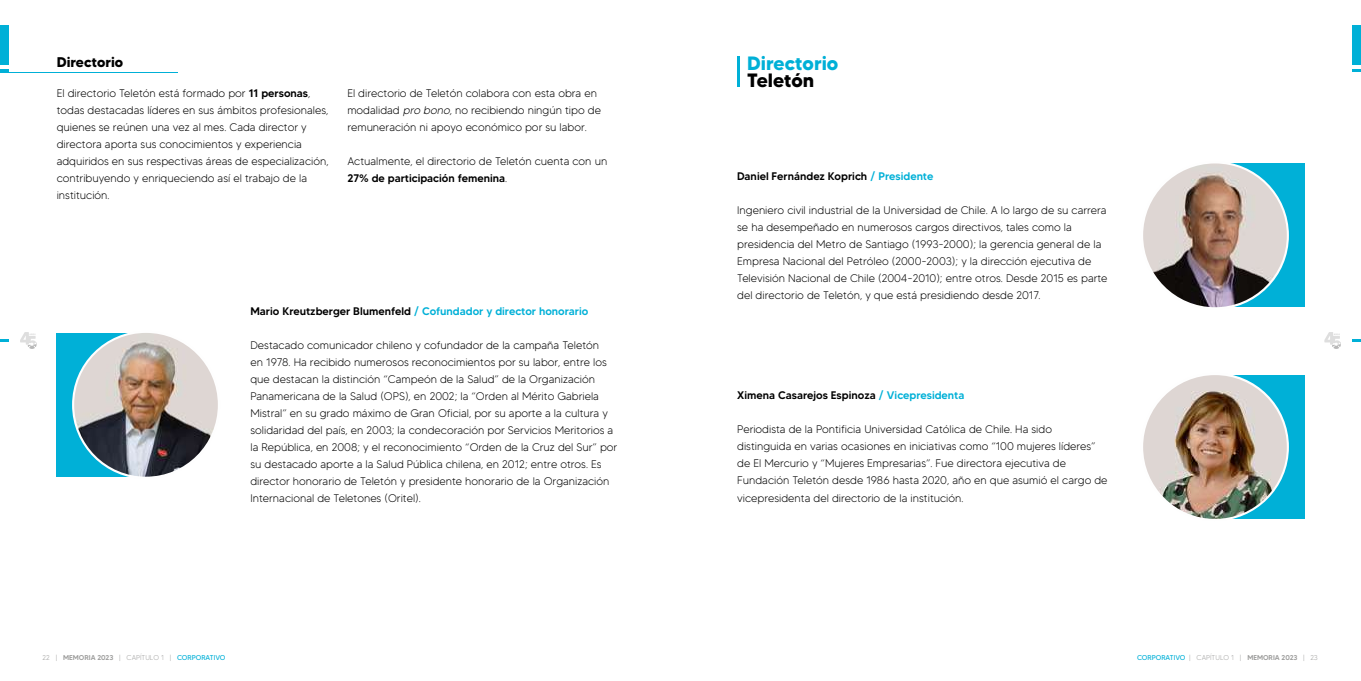
<style>
.page{position:relative;width:1361px;height:681px;background:#fff}
.page>*{position:absolute;margin:0;border:0;box-sizing:border-box;transform-origin:0 0}
.t1{font:700 19.2px "MADETOMMY";color:#00b0d7}
.t2{font:700 19.2px "MADETOMMY";letter-spacing:-.005em;color:#000}
.t3{font:700 14px "MADETOMMY";color:#000}
.t4{font:300 11px/17px "MADETOMMY";color:#000}
.t5{font:500 11px "MADETOMMY";color:#000}
.t6{font:500 11px "MADETOMMY";color:#00b0d7}
.t7{font:300 7px "MADETOMMY";color:#9d9d9c}
.s1{font-weight:500}
.s2{font-style:italic}
.s3{color:#000}
.s4{color:#00b0d7}
.s5{font-weight:400;color:#00b0d7}
</style>
<div class="page">
<div style="left:0;top:26px;width:8px;height:39px;background:#00b0d7"></div>
<svg style="left:0;top:69px;width:8px;height:2px"></svg>
<div style="left:1352px;top:26px;width:9px;height:39px;background:#00b0d7"></div>
<svg style="left:1352px;top:69px;width:9px;height:2px"></svg>
<svg style="left:20px;top:332px;width:17px;height:17px"></svg>
<svg style="left:1324px;top:332px;width:17px;height:17px"></svg>
<svg style="left:0;top:339px;width:8px;height:2px"></svg>
<svg style="left:1352px;top:339px;width:9px;height:2px"></svg>
<div style="left:57px;top:333px;width:83px;height:143px;background:#00b0d7"></div>
<div style="left:72px;top:330px;width:148px;height:148px;border:10px solid #fefefe;border-radius:50%"></div>
<hr style="left:0;top:72px;width:177px;height:1px;background:#00b0d7">
<img style="left:74px;top:333px;width:144px;height:143px;border-radius:72px">
<div style="left:1221px;top:375px;width:83px;height:143px;background:#00b0d7"></div>
<div style="left:1141px;top:372px;width:148px;height:148px;border:10px solid #fefefe;border-radius:50%"></div>
<img style="left:1143px;top:375px;width:143px;height:143px;border-radius:72px">
<div style="left:1221px;top:163px;width:83px;height:144px;background:#00b0d7"></div>
<div style="left:1141px;top:161px;width:148px;height:148px;border:10px solid #fefefe;border-radius:50%"></div>
<img style="left:1143px;top:163px;width:143px;height:144px;border-radius:72px">
<hr style="left:737px;top:57px;width:3px;height:30px;background:#00b0d7">
<p class="t3" style="left:57px;top:53px;width:68px">Directorio</p>
<p class="t4" style="left:57px;top:84px;width:273px">El directorio Teletón está formado por <span class="s1">11 personas</span>, todas destacadas líderes en sus ámbitos profesionales, quienes se reúnen una vez al mes. Cada director y directora aporta sus conocimientos y experiencia adquiridos en sus respectivas áreas de especialización, contribuyendo y enriqueciendo así el trabajo de la institución.</p>
<p class="t4" style="left:347px;top:84px;width:255px">El directorio de Teletón colabora con esta obra en modalidad <span class="s2">pro bono</span>, no recibiendo ningún tipo de remuneración ni apoyo económico por su labor.</p>
<p class="t4" style="left:347px;top:152px;width:261px">Actualmente, el directorio de Teletón cuenta con un<br><span class="s1">27% de participación femenina</span>.</p>
<p class="t6" style="left:250px;top:304px;width:339px"><span class="s3">Mario Kreutzberger Blumenfeld</span> / Cofundador y director honorario</p>
<p class="t4" style="left:250px;top:336px;width:368px">Destacado comunicador chileno y cofundador de la campaña Teletón<br>en 1978. Ha recibido numerosos reconocimientos por su labor, entre los que destacan la distinción “Campeón de la Salud” de la Organización Panamericana de la Salud (OPS), en 2002; la “Orden al Mérito Gabriela Mistral” en su grado máximo de Gran Oficial, por su aporte a la cultura y solidaridad del país, en 2003; la condecoración por Servicios Meritorios a la República, en 2008; y el reconocimiento “Orden de la Cruz del Sur” por su destacado aporte a la Salud Pública chilena, en 2012; entre otros. Es director honorario de Teletón y presidente honorario de la Organización Internacional de Teletones (Oritel).</p>
<h1 class="t1" style="left:747px;top:51px;width:93px">Directorio</h1>
<h1 class="t2" style="left:747px;top:68px;width:69px">Teletón</h1>
<p class="t5" style="left:737px;top:169px;width:198px">Daniel Fernández Koprich <span class="s4">/ Presidente</span></p>
<p class="t4" style="left:737px;top:201px;width:372px">Ingeniero civil industrial de la Universidad de Chile. A lo largo de su carrera se ha desempeñado en numerosos cargos directivos, tales como la presidencia del Metro de Santiago (1993-2000); la gerencia general de la Empresa Nacional del Petróleo (2000-2003); y la dirección ejecutiva de Televisión Nacional de Chile (2004-2010); entre otros. Desde 2015 es parte del directorio de Teletón, y que está presidiendo desde 2017.</p>
<p class="t5" style="left:737px;top:388px;width:229px">Ximena Casarejos Espinoza <span class="s4">/ Vicepresidenta</span></p>
<p class="t4" style="left:737px;top:421px;width:372px">Periodista de la Pontificia Universidad Católica de Chile. Ha sido distinguida en varias ocasiones en iniciativas como “100 mujeres líderes” de El Mercurio y “Mujeres Empresarias”. Fue directora ejecutiva de Fundación Teletón desde 1986 hasta 2020, año en que asumió el cargo de vicepresidenta del directorio de la institución.</p>
<p class="t7" style="left:43px;top:653px;width:184px">22 | <span class="s1">MEMORIA 2023</span> | CAPÍTULO 1 | <span class="s5">CORPORATIVO</span></p>
<p class="t7" style="left:1137px;top:653px;width:182px"><span class="s5">CORPORATIVO</span> | CAPÍTULO 1 | <span class="s1">MEMORIA 2023</span> | 23</p>
</div>
